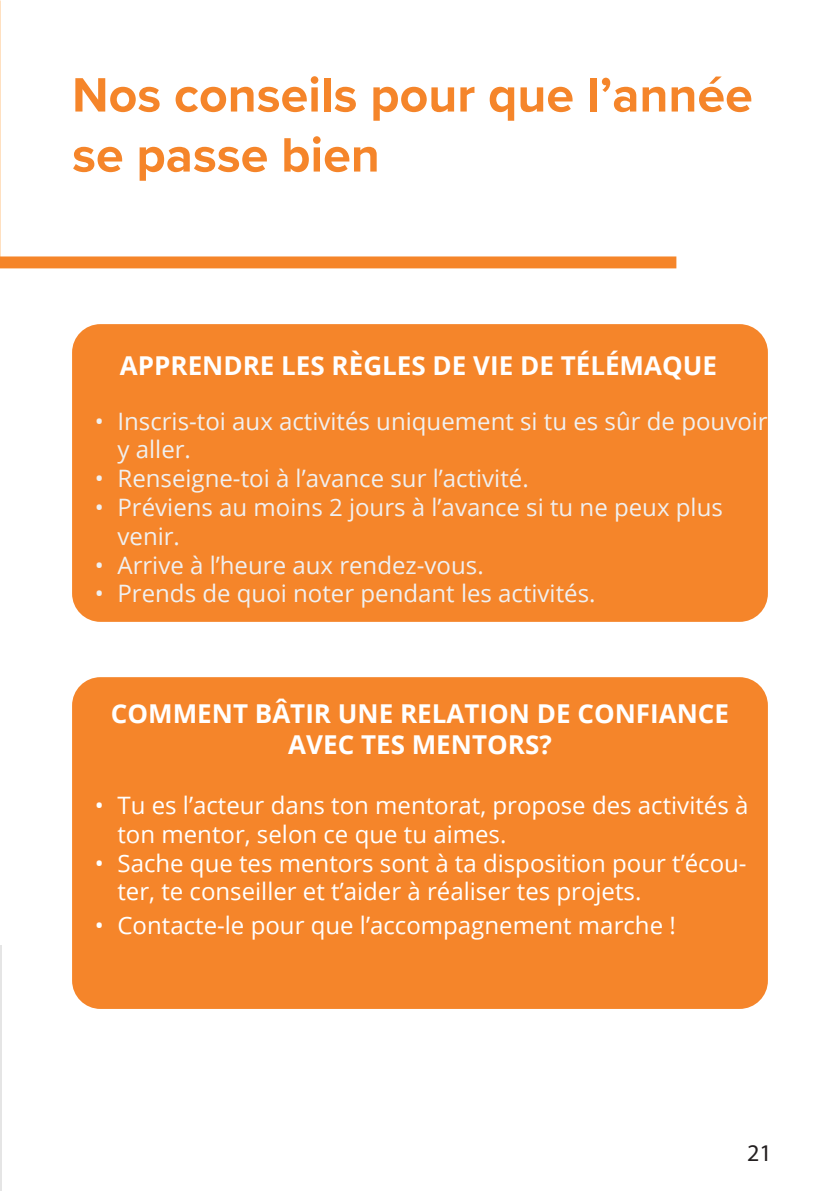
<style>
.page{position:relative;width:840px;height:1191px;background:#fff}
.page>*{position:absolute;margin:0;border:0;box-sizing:border-box;transform-origin:0 0}
.t1{font:700 50px/60px "Proxima Nova";color:#f5852a}
.t2{font:700 26px/31.2px "Open Sans";color:#fff;text-align:center}
.t3{font:24px/28.8px "Open Sans";color:#f0f0f0}
.t4{font:24px/28.8px "Open Sans";color:#fff}
.t5{font:24px "Myriad Pro";color:#231f20}
</style>
<div class="page">
<hr style="left:0;top:945px;width:1px;height:246px;background:#e5e5e5">
<div style="left:72px;top:324px;width:695px;height:298px;background:#f5852a;border-radius:28px"></div>
<div style="left:72px;top:677px;width:695px;height:332px;background:#f5852a;border-radius:28px"></div>
<div style="left:0;top:257px;width:675px;height:10px;background:#f58529"></div>
<div style="left:0;top:256px;width:676px;height:12px;border:2px solid #f58529"></div>
<p class="t1" style="left:72px;top:64px;width:681px">Nos conseils pour que l’année se passe bien</p>
<p class="t2" style="left:120px;top:349px;width:598px">APPRENDRE LES RÈGLES DE VIE DE TÉLÉMAQUE</p>
<p class="t3" style="left:117px;top:406px;width:651px;text-indent:-23px">• Inscris-toi aux activités uniquement si tu es sûr de pouvoir y aller.</p>
<p class="t3" style="left:95px;top:463px;width:435px">• Renseigne-toi à l’avance sur l’activité.</p>
<p class="t3" style="left:117px;top:492px;width:606px;text-indent:-23px">• Préviens au moins 2 jours à l’avance si tu ne peux plus venir.</p>
<p class="t3" style="left:95px;top:550px;width:390px">• Arrive à l’heure aux rendez-vous.</p>
<p class="t3" style="left:95px;top:578px;width:502px">• Prends de quoi noter pendant les activités.</p>
<p class="t2" style="left:111px;top:697px;width:619px">COMMENT BÂTIR UNE RELATION DE CONFIANCE<br>AVEC TES MENTORS?</p>
<p class="t4" style="left:117px;top:790px;width:632px;text-indent:-23px">• Tu es l’acteur dans ton mentorat, propose des activités à ton mentor, selon ce que tu aimes.</p>
<p class="t4" style="left:117px;top:848px;width:630px;text-indent:-23px">• Sache que tes mentors sont à ta disposition pour t’écou&shy;ter, te conseiller et t’aider à réaliser tes projets.</p>
<p class="t4" style="left:95px;top:910px;width:582px">• Contacte-le pour que l’accompagnement marche !</p>
<p class="t5" style="left:746px;top:1137px;width:26px">21</p>
</div>
